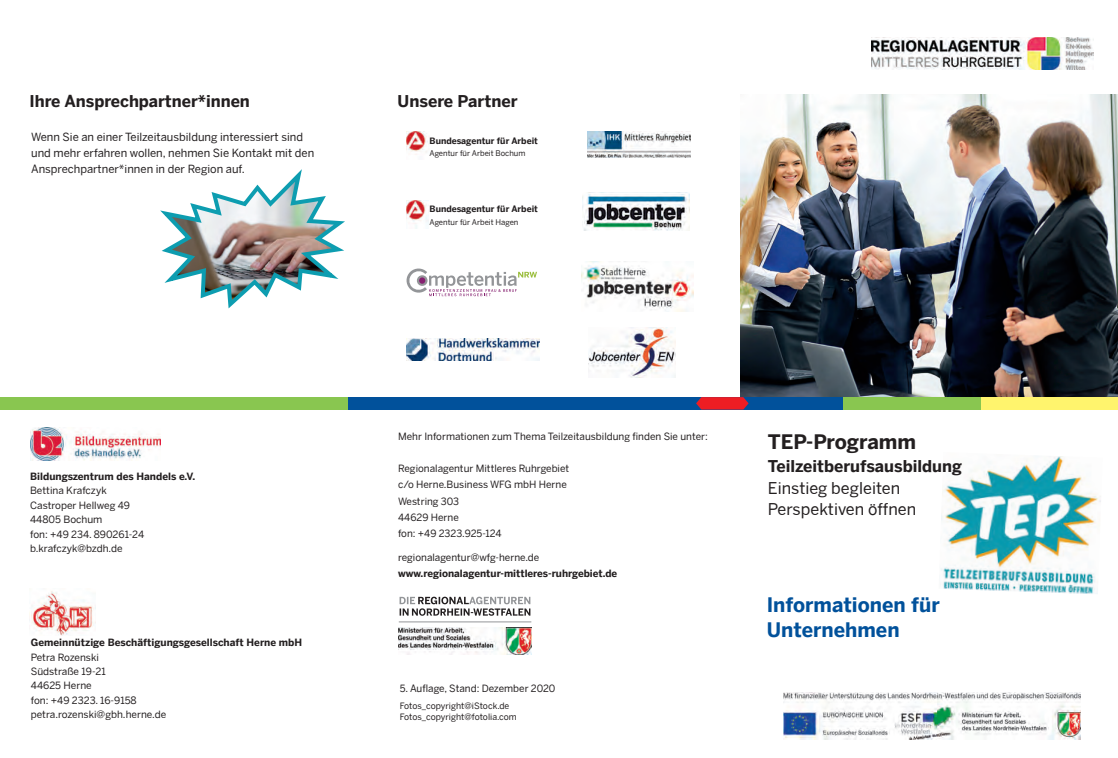
<style>
.page{position:relative;width:1118px;height:758px;background:#fff}
.page>*{position:absolute;margin:0;border:0;box-sizing:border-box;transform-origin:0 0}
.Fliesstext{font:700 20px "Benton Sans";color:#01519b}
.t1{font:700 20px "Benton Sans";color:#231f20}
.Fliesstext-2{font:700 16.25px "Benton Sans";color:#231f20}
.Fliesstext-3{font:16.25px "Benton Sans";color:#231f20}
.Headline_A{font:700 16.25px "Benton Sans";color:#231f20}
.Fliesstext-4{font:11.25px "Benton Sans";color:#231f20}
.Fliesstext-5{font:10px "Benton Sans";color:#231f20}
.Aufzählungen{font:700 10px "Benton Sans";color:#231f20}
.Aufzählungen-2{font:10px "Benton Sans";color:#231f20}
.Fließ_Benton{font:8.75px "Benton Sans";color:#231f20}
.Aufzählungen-3{font:700 8.75px "Benton Sans";color:#231f20}
.Aufzählungen-4{font:7.75px "Benton Sans";color:#231f20}
</style>
<div class="page">
<img style="left:871px;top:37px;width:222px;height:32px">
<img style="left:783px;top:692px;width:297px;height:46px">
<img style="left:399px;top:627px;width:132px;height:26px">
<svg style="left:399px;top:596px;width:131px;height:19px"></svg>
<hr style="left:399px;top:621px;width:132px;height:1px;background:#939598">
<img style="left:941px;top:456px;width:160px;height:138px">
<img style="left:30px;top:427px;width:130px;height:33px">
<img style="left:31px;top:591px;width:63px;height:44px">
<img style="left:582px;top:192px;width:107px;height:38px">
<img style="left:581px;top:261px;width:113px;height:50px">
<img style="left:588px;top:327px;width:87px;height:50px">
<svg style="left:406px;top:268px;width:131px;height:28px"></svg>
<img style="left:406px;top:338px;width:133px;height:22px">
<img style="left:588px;top:131px;width:102px;height:26px">
<img style="left:406px;top:132px;width:22px;height:23px">
<img style="left:406px;top:200px;width:22px;height:28px">
<img style="left:160px;top:169px;width:185px;height:140px">
<img style="left:740px;top:95px;width:378px;height:302px">
<div style="left:842px;top:397px;width:140px;height:12px;background:#89c650"></div>
<div style="left:981px;top:397px;width:137px;height:12px;background:#fff46d"></div>
<div style="left:346px;top:397px;width:496px;height:12px;background:#01519b"></div>
<div style="left:0;top:397px;width:348px;height:12px;background:#89c650"></div>
<svg style="left:696px;top:397px;width:52px;height:12px"></svg>
<p class="Fliesstext-2" style="left:30px;top:91px;width:222px">Ihre Ansprechpartner*innen</p>
<p class="Fliesstext-4" style="left:31px;top:130px;width:273px">Wenn Sie an einer Teilzeitausbildung interessiert sind</p>
<p class="Fliesstext-4" style="left:31px;top:146px;width:285px">und mehr erfahren wollen, nehmen Sie Kontakt mit den</p>
<p class="Fliesstext-4" style="left:31px;top:162px;width:215px">Ansprechpartner*innen in der Region auf.</p>
<p class="Aufzählungen" style="left:30px;top:470px;width:167px">Bildungszentrum des Handels e.V.</p>
<p class="Fliesstext-5" style="left:30px;top:484px;width:78px">Bettina Krafczyk</p>
<p class="Fliesstext-5" style="left:30px;top:499px;width:102px">Castroper Hellweg 49</p>
<p class="Fliesstext-5" style="left:30px;top:513px;width:74px">44805 Bochum</p>
<p class="Fliesstext-5" style="left:30px;top:527px;width:116px">fon: +49 234. 890261-24</p>
<p class="Fliesstext-5" style="left:30px;top:542px;width:94px">b.krafczyk@bzdh.de</p>
<p class="Aufzählungen" style="left:31px;top:636px;width:273px">Gemeinnützige Beschäftigungsgesellschaft Herne mbH</p>
<p class="Fliesstext-5" style="left:31px;top:650px;width:70px">Petra Rozenski</p>
<p class="Fliesstext-5" style="left:31px;top:665px;width:77px">Südstraße 19-21</p>
<p class="Fliesstext-5" style="left:31px;top:679px;width:63px">44625 Herne</p>
<p class="Fliesstext-5" style="left:31px;top:693px;width:107px">fon: +49 2323. 16-9158</p>
<p class="Fliesstext-5" style="left:31px;top:708px;width:137px">petra.rozenski@gbh.herne.de</p>
<p class="Headline_A" style="left:398px;top:91px;width:122px">Unsere Partner</p>
<p class="Aufzählungen-3" style="left:429px;top:135px;width:110px">Bundesagentur für Arbeit</p>
<p class="Aufzählungen-4" style="left:429px;top:149px;width:97px">Agentur für Arbeit Bochum</p>
<p class="Aufzählungen-3" style="left:429px;top:204px;width:110px">Bundesagentur für Arbeit</p>
<p class="Aufzählungen-4" style="left:429px;top:217px;width:90px">Agentur für Arbeit Hagen</p>
<p class="Fliesstext-5" style="left:398px;top:430px;width:311px">Mehr Informationen zum Thema Teilzeitausbildung finden Sie unter:</p>
<p class="Fliesstext-5" style="left:398px;top:462px;width:173px">Regionalagentur Mittleres Ruhrgebiet</p>
<p class="Fliesstext-5" style="left:398px;top:478px;width:170px">c/o Herne.Business WFG mbH Herne</p>
<p class="Fliesstext-5" style="left:398px;top:495px;width:63px">Westring 303</p>
<p class="Fliesstext-5" style="left:398px;top:511px;width:62px">44629 Herne</p>
<p class="Fliesstext-5" style="left:398px;top:527px;width:105px">fon: +49 2323.925-124</p>
<p class="Fliesstext-5" style="left:398px;top:551px;width:143px">regionalagentur@wfg-herne.de</p>
<p class="Aufzählungen" style="left:398px;top:567px;width:221px">www.regionalagentur-mittleres-ruhrgebiet.de</p>
<p class="Aufzählungen-2" style="left:400px;top:682px;width:157px">5. Auflage, Stand: Dezember 2020</p>
<p class="Fließ_Benton" style="left:400px;top:699px;width:111px">Fotos_copyright@iStock.de</p>
<p class="Fließ_Benton" style="left:400px;top:710px;width:118px">Fotos_copyright@fotolia.com</p>
<p class="t1" style="left:768px;top:430px;width:150px">TEP-Programm</p>
<p class="Fliesstext-2" style="left:768px;top:456px;width:196px">Teilzeitberufsausbildung</p>
<p class="Fliesstext-3" style="left:768px;top:477px;width:134px">Einstieg begleiten</p>
<p class="Fliesstext-3" style="left:768px;top:499px;width:150px">Perspektiven öffnen</p>
<p class="Fliesstext" style="left:767px;top:592px;width:174px">Informationen für</p>
<p class="Fliesstext" style="left:767px;top:617px;width:134px">Unternehmen</p>
</div>
